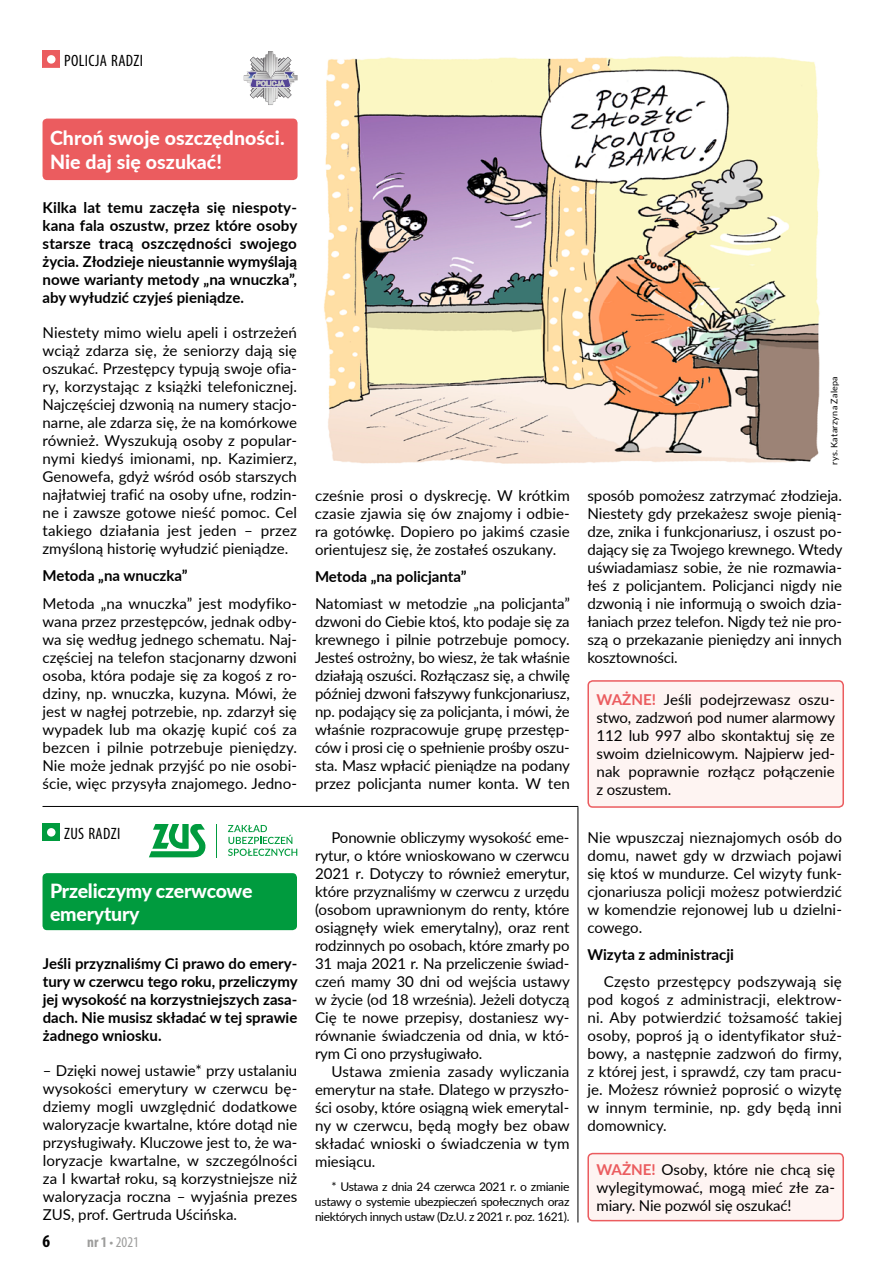
<style>
.page{position:relative;width:893px;height:1263px;background:#fff}
.page>*{position:absolute;margin:0;border:0;box-sizing:border-box;transform-origin:0 0}
.t1{font:800 19.5px/23.4px "Lato";letter-spacing:.005em;color:#fff}
.t2{font:700 condensed 18px "Myriad Pro";color:#000}
.t3{font:condensed 16.5px "Myriad Pro";letter-spacing:.02em;color:#000}
.t4{font:15px/18px "Lato";color:#000;text-align:justify}
.t5{font:700 15px/18px "Lato";color:#000;text-align:justify}
.t6{font:condensed 15px "Myriad Pro";color:#9d9d9c}
.t7{font:12px/15px "Lato";letter-spacing:-.03em;color:#000;text-align:justify}
.t8{font:9px "Lato";letter-spacing:.025em;color:#000}
.s1{font-weight:700}
.s2{font-weight:700;color:#eb5c5f}
</style>
<div class="page">
<div style="left:43px;top:119px;width:255px;height:61px;background:#eb5c5f;border-radius:4px"></div>
<svg style="left:43px;top:51px;width:255px;height:54px"></svg>
<img style="left:324px;top:56px;width:496px;height:408px">
<div style="left:43px;top:873px;width:254px;height:57px;background:#009b3e;border-radius:4px"></div>
<hr style="left:578px;top:807px;width:1px;height:415px;background:#000">
<hr style="left:43px;top:806px;width:535px;height:1px;background:#000">
<div style="left:43px;top:824px;width:17px;height:17px;background:#009b3e"></div>
<div style="left:47px;top:828px;width:9px;height:8px;background:#fff;border-radius:50%"></div>
<svg style="left:228px;top:825px;width:69px;height:31px"></svg>
<svg style="left:149px;top:824px;width:57px;height:33px"></svg>
<hr style="left:217px;top:824px;width:1px;height:33px;background:#009b3e">
<div style="left:588px;top:681px;width:255px;height:126px;background:#fef4f2;border-radius:4px"></div>
<div style="left:587px;top:680px;width:257px;height:128px;border:2px solid #eb5c5f;border-radius:4px"></div>
<div style="left:588px;top:1153px;width:255px;height:67px;background:#fef4f2;border-radius:4px"></div>
<div style="left:587px;top:1153px;width:257px;height:68px;border:2px solid #eb5c5f;border-radius:4px"></div>
<p class="t3" style="left:64px;top:50px;width:80px">POLICJA RADZI</p>
<h1 class="t1" style="left:50px;top:126px;width:236px">Chroń swoje oszczędności.<br>Nie daj się oszukać!</h1>
<p class="t5" style="left:43px;top:198px;width:256px">Kilka lat temu zaczęła się niespoty&shy;kana fala oszustw, przez które osoby starsze tracą oszczędności swojego życia. Złodzieje nieustannie wymyślają nowe warianty metody „na wnuczka”, aby wyłudzić czyjeś pieniądze.</p>
<p class="t4" style="left:43px;top:322px;width:256px">Niestety mimo wielu apeli i ostrzeżeń wciąż zdarza się, że seniorzy dają się oszukać. Przestępcy typują swoje ofia&shy;ry, korzystając z książki telefonicznej.<br>Najczęściej dzwonią na numery stacjo&shy;narne, ale zdarza się, że na komórkowe również. Wyszukują osoby z popular&shy;nymi kiedyś imionami, np. Kazimierz, Genowefa, gdyż wśród osób starszych najłatwiej trafić na osoby ufne, rodzin&shy;ne i zawsze gotowe nieść pomoc. Cel takiego działania jest jeden – przez zmyśloną historię wyłudzić pieniądze.</p>
<p class="t5" style="left:43px;top:565px;width:147px">Metoda „na wnuczka”</p>
<p class="t4" style="left:43px;top:594px;width:256px">Metoda „na wnuczka” jest modyfiko&shy;wana przez przestępców, jednak odby&shy;wa się według jednego schematu. Naj&shy;częściej na telefon stacjonarny dzwoni osoba, która podaje się za kogoś z ro&shy;dziny, np. wnuczka, kuzyna. Mówi, że jest w nagłej potrzebie, np. zdarzył się wypadek lub ma okazję kupić coś za bezcen i pilnie potrzebuje pieniędzy.<br>Nie może jednak przyjść po nie osobi&shy;ście, więc przysyła znajomego. Jedno-</p>
<p class="t3" style="left:64px;top:823px;width:58px">ZUS RADZI</p>
<h1 class="t1" style="left:50px;top:878px;width:204px">Przeliczymy czerwcowe emerytury</h1>
<p class="t5" style="left:43px;top:954px;width:256px">Jeśli przyznaliśmy Ci prawo do emery&shy;tury w czerwcu tego roku, przeliczymy jej wysokość na korzystniejszych zasa&shy;dach. Nie musisz składać w tej sprawie żadnego wniosku.</p>
<p class="t4" style="left:43px;top:1060px;width:256px">– Dzięki nowej ustawie* przy ustalaniu wysokości emerytury w czerwcu bę&shy;dziemy mogli uwzględnić dodatkowe waloryzacje kwartalne, które dotąd nie przysługiwały. Kluczowe jest to, że wa&shy;loryzacje kwartalne, w szczególności za I kwartał roku, są korzystniejsze niż waloryzacja roczna – wyjaśnia prezes ZUS, prof. Gertruda Uścińska.</p>
<p class="t2" style="left:43px;top:1229px;width:9px">6</p>
<p class="t6" style="left:87px;top:1232px;width:53px"><span class="s1">nr 1</span> • 2021</p>
<p class="t4" style="left:315px;top:486px;width:256px">cześnie prosi o dyskrecję. W krótkim czasie zjawia się ów znajomy i odbie&shy;ra gotówkę. Dopiero po jakimś czasie orientujesz się, że zostałeś oszukany.</p>
<p class="t5" style="left:315px;top:567px;width:153px">Metoda „na policjanta”</p>
<p class="t4" style="left:315px;top:594px;width:257px">Natomiast w metodzie „na policjanta” dzwoni do Ciebie ktoś, kto podaje się za krewnego i pilnie potrzebuje pomocy.<br>Jesteś ostrożny, bo wiesz, że tak właśnie działają oszuści. Rozłączasz się, a chwilę później dzwoni fałszywy funkcjonariusz, np. podający się za policjanta, i mówi, że właśnie rozpracowuje grupę przestęp&shy;ców i prosi cię o spełnienie prośby oszu&shy;sta. Masz wpłacić pieniądze na podany przez policjanta numer konta. W ten</p>
<p class="t4" style="left:315px;top:828px;width:256px;text-indent:16px">Ponownie obliczymy wysokość eme&shy;rytur, o które wnioskowano w czerwcu 2021 r. Dotyczy to również emerytur, które przyznaliśmy w czerwcu z urzędu (osobom uprawnionym do renty, które osiągnęły wiek emerytalny), oraz rent rodzinnych po osobach, które zmarły po 31 maja 2021 r. Na przeliczenie świad&shy;czeń mamy 30 dni od wejścia ustawy w życie (od 18 września). Jeżeli dotyczą Cię te nowe przepisy, dostaniesz wy&shy;równanie świadczenia od dnia, w któ&shy;rym Ci ono przysługiwało.</p>
<p class="t4" style="left:315px;top:1062px;width:256px;text-indent:16px">Ustawa zmienia zasady wyliczania emerytur na stałe. Dlatego w przyszło&shy;ści osoby, które osiągną wiek emerytal&shy;ny w czerwcu, będą mogły bez obaw składać wnioski o świadczenia w tym miesiącu.</p>
<p class="t7" style="left:315px;top:1179px;width:256px;text-indent:17px">* Ustawa z dnia 24 czerwca 2021 r. o zmianie ustawy o systemie ubezpieczeń społecznych oraz niektórych innych ustaw (Dz.U. z 2021 r. poz. 1621).</p>
<p class="t8" style="left:828px;top:465px;width:90px;rotate:-90deg">rys. Katarzyna Zalepa</p>
<p class="t4" style="left:587px;top:486px;width:256px">sposób pomożesz zatrzymać złodzieja.<br>Niestety gdy przekażesz swoje pienią&shy;dze, znika i funkcjonariusz, i oszust po&shy;dający się za Twojego krewnego. Wtedy uświadamiasz sobie, że nie rozmawia&shy;łeś z policjantem. Policjanci nigdy nie dzwonią i nie informują o swoich dzia&shy;łaniach przez telefon. Nigdy też nie pro&shy;szą o przekazanie pieniędzy ani innych kosztowności.</p>
<p class="t4" style="left:596px;top:690px;width:240px"><span class="s2">Ważne!</span> Jeśli podejrzewasz oszu&shy;stwo, zadzwoń pod numer alarmowy 112 lub 997 albo skontaktuj się ze swoim dzielnicowym. Najpierw jed&shy;nak poprawnie rozłącz połączenie z oszustem.</p>
<p class="t4" style="left:587px;top:828px;width:256px">Nie wpuszczaj nieznajomych osób do domu, nawet gdy w drzwiach pojawi się ktoś w mundurze. Cel wizyty funk&shy;cjonariusza policji możesz potwierdzić w komendzie rejonowej lub u dzielni&shy;cowego.</p>
<p class="t5" style="left:587px;top:945px;width:148px">Wizyta z administracji</p>
<p class="t4" style="left:587px;top:972px;width:256px;text-indent:16px">Często przestępcy podszywają się pod kogoś z administracji, elektrow&shy;ni. Aby potwierdzić tożsamość takiej osoby, poproś ją o identyfikator służ&shy;bowy, a następnie zadzwoń do firmy, z której jest, i sprawdź, czy tam pracu&shy;je. Możesz również poprosić o wizytę w innym terminie, np. gdy będą inni domownicy.</p>
<p class="t4" style="left:596px;top:1160px;width:240px"><span class="s2">Ważne!</span> Osoby, które nie chcą się wylegitymować, mogą mieć złe za&shy;miary. Nie pozwól się oszukać!</p>
</div>
